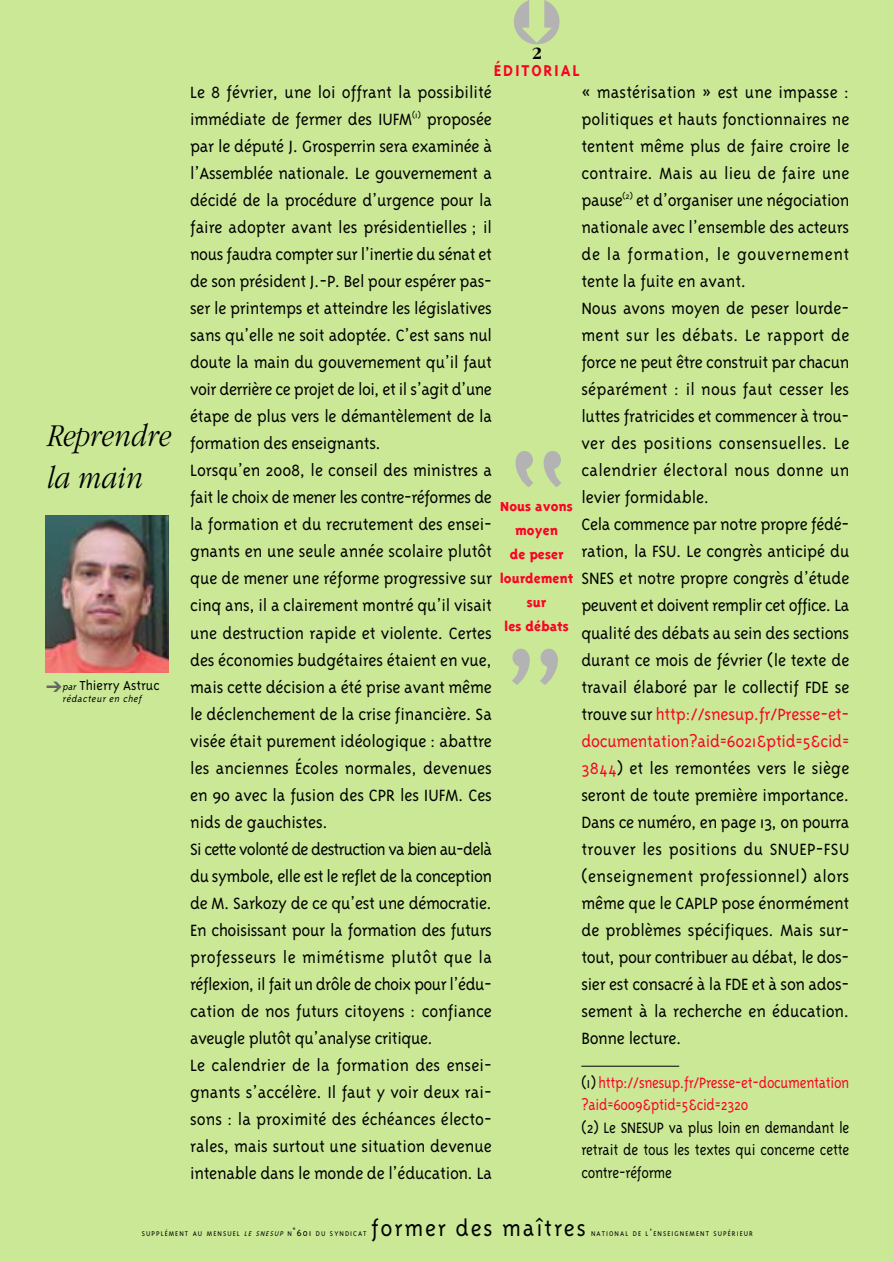
<style>
.page{position:relative;width:893px;height:1262px;background:#fff}
.page>*{position:absolute;margin:0;border:0;box-sizing:border-box;transform-origin:0 0}
.t1{font:300 165px "Triplex";color:#b3b3b3}
.t2{font:italic 300 33px/42px "Garamond";color:#000;scale:.85 1}
.t3{font:300 25.5px "Triplex";letter-spacing:.07em;color:#000}
.t4{font:300 18.75px/27px "Triplex";letter-spacing:-.01em;color:#000}
.t5{font:700 18px "Triplex";letter-spacing:.1em;color:#fc0125}
.t6{font:700 18px "Garamond";color:#000}
.t7{font:300 17.25px/22.5px "Triplex";letter-spacing:-.01em;color:#000;text-align:justify;scale:.92 1}
.t8{font:300 17.25px/22.5px "Triplex";letter-spacing:-.02em;color:#fc0125;scale:.92 1}
.t9{font:800 15px/24px "Triplex";color:#fc0125;text-align:center}
.t10{font:300 15px "Triplex";color:#000}
.t11{font:italic 300 10.5px "Triplex";color:#000}
.t12{font:300 7.8px "Triplex";letter-spacing:.135em;color:#000}
.s1{color:#666}
.s2{font-style:italic;font-size:10.5px}
.s3{color:#fc0125}
.s4{color:#000}
.s5{font-style:italic}
.s6{font-size:10.5px}
</style>
<div class="page">
<div style="left:1px;top:0;width:891px;height:1262px;background:#cae896"></div>
<hr style="left:581px;top:1065px;width:98px;height:1px;background:#000">
<img style="left:45px;top:515px;width:124px;height:158px">
<h2 class="t2" style="left:45px;top:417px;width:148px">Reprendre la main</h2>
<p class="t10" style="left:46px;top:679px;width:115px"><span class="s1">➔</span><span class="s2">par</span> Thierry Astruc</p>
<p class="t11" style="left:62px;top:694px;width:81px">rédacteur en chef</p>
<p class="t6" style="left:531px;top:47px;width:12px">2</p>
<p class="t5" style="left:494px;top:63px;width:87px">ÉDITORIAL</p>
<p class="t4" style="left:190px;top:80px;width:303px">Le 8 février, une loi offrant la possibilité immédiate de fermer des IUFM<sup>(1)</sup> proposée par le député J. Grosperrin sera examinée à l’Assemblée nationale. Le gouvernement a décidé de la procédure d’urgence pour la faire adopter avant les présidentielles ; il nous faudra compter sur l’inertie du sénat et de son président J.-P. Bel pour espérer pas&shy;ser le printemps et atteindre les législatives sans qu’elle ne soit adoptée. C’est sans nul doute la main du gouvernement qu’il faut voir derrière ce projet de loi, et il s’agit d’une étape de plus vers le démantèlement de la formation des enseignants.<br>Lorsqu’en 2008, le conseil des ministres a fait le choix de mener les contre-réformes de la formation et du recrutement des ensei&shy;gnants en une seule année scolaire plutôt que de mener une réforme progressive sur cinq ans, il a clairement montré qu’il visait une destruction rapide et violente. Certes des économies budgétaires étaient en vue, mais cette décision a été prise avant même le déclenchement de la crise financière. Sa visée était purement idéologique : abattre les anciennes Écoles normales, devenues en 90 avec la fusion des CPR les IUFM. Ces nids de gauchistes.<br>Si cette volonté de destruction va bien au-delà du symbole, elle est le reflet de la conception de M. Sarkozy de ce qu’est une démocratie.<br>En choisissant pour la formation des futurs professeurs le mimétisme plutôt que la réflexion, il fait un drôle de choix pour l’édu&shy;cation de nos futurs citoyens : confiance aveugle plutôt qu’analyse critique.<br>Le calendrier de la formation des ensei&shy;gnants s’accélère. Il faut y voir deux rai&shy;sons : la proximité des échéances électo&shy;rales, mais surtout une situation devenue intenable dans le monde de l’éducation. La</p>
<h1 class="t1" style="left:502px;top:453px;width:74px">“</h1>
<p class="t9" style="left:499px;top:495px;width:75px">Nous avons moyen<br>de peser lourdement sur<br>les débats</p>
<p class="t4" style="left:581px;top:80px;width:269px">« mastérisation » est une impasse : politiques et hauts fonctionnaires ne tentent même plus de faire croire le contraire. Mais au lieu de faire une pause<sup>(2)</sup> et d’organiser une négociation nationale avec l’ensemble des acteurs de la formation, le gouvernement tente la fuite en avant.<br>Nous avons moyen de peser lourde&shy;ment sur les débats. Le rapport de force ne peut être construit par chacun séparément : il nous faut cesser les luttes fratricides et commencer à trou&shy;ver des positions consensuelles. Le calendrier électoral nous donne un levier formidable.<br>Cela commence par notre propre fédé&shy;ration, la FSU. Le congrès anticipé du SNES et notre propre congrès d’étude peuvent et doivent remplir cet office. La qualité des débats au sein des sections durant ce mois de février (le texte de travail élaboré par le collectif FDE se trouve sur <span class="s3">http://snesup.fr/Presse-et&shy;documentation?aid=6021&amp;ptid=5&amp;cid= 3844</span>) et les remontées vers le siège seront de toute première importance.<br>Dans ce numéro, en page 13, on pourra trouver les positions du SNUEP-FSU (enseignement professionnel) alors même que le CAPLP pose énormément de problèmes spécifiques. Mais sur&shy;tout, pour contribuer au débat, le dos&shy;sier est consacré à la FDE et à son ados&shy;sement à la recherche en éducation.<br>Bonne lecture.</p>
<p class="t8" style="left:581px;top:1072px;width:293px"><span class="s4">(1)</span> http://snesup.fr/Presse-et-documentation ?aid=6009&amp;ptid=5&amp;cid=2320</p>
<p class="t7" style="left:581px;top:1117px;width:293px">(2) Le SNESUP va plus loin en demandant le retrait de tous les textes qui concerne cette contre-réforme</p>
<p class="t12" style="left:142px;top:1230px;width:226px">SUPPLÉMENT AU MENSUEL <span class="s5">LE SNESUP</span> N<span class="s6">˚601</span> DU SYNDICAT</p>
<h3 class="t3" style="left:371px;top:1218px;width:216px">former des maîtres</h3>
<p class="t12" style="left:591px;top:1230px;width:163px">NATIONAL DE L<span class="s6">’</span>ENSEIGNEMENT SUPÉRIEUR</p>
</div>
